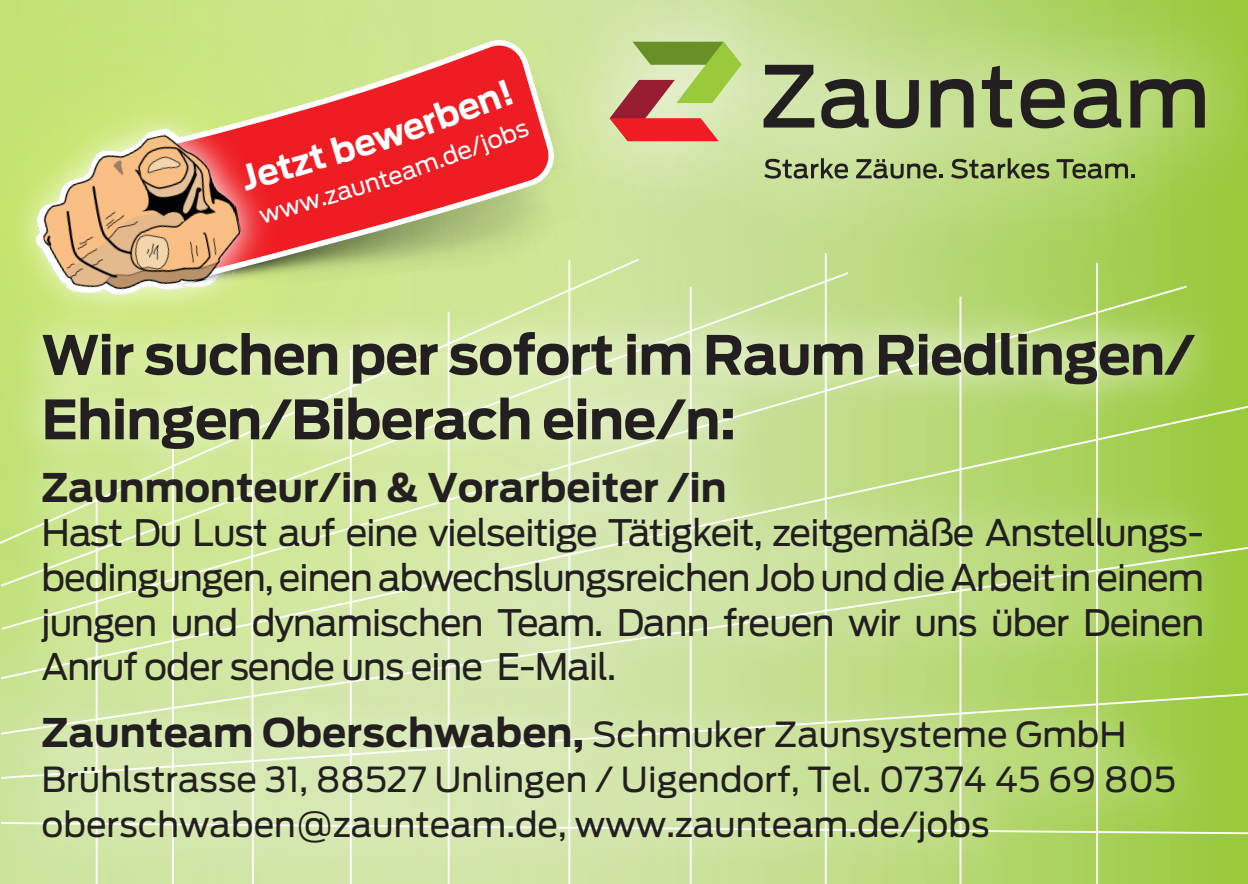
<style>
.page{position:relative;width:1248px;height:884px;background:#fff}
.page>*{position:absolute;margin:0;border:0;box-sizing:border-box;transform-origin:0 0}
.t1{font:700 53.6px/64.4px "Antenna";letter-spacing:-.02em;color:#231f20}
.t2{font:700 39.2px "Antenna";letter-spacing:-.005em;color:#231f20}
.t3{font:36.4px/44.8px "Antenna";letter-spacing:-.025em;color:#231f20;text-align:justify}
.t4{font:34.4px/44.8px "Antenna";color:#231f20}
.t5{font:700 34.4px "Antenna";color:#fff}
.t6{font:23.6px "Antenna";color:#fff}
.s1{font-weight:700;font-size:39.2px}
</style>
<div class="page">
<svg style="left:84px;top:37px;width:383px;height:235px;background:#d59161"></svg>
<img style="left:0;top:88px;width:288px;height:184px">
<img style="left:27px;top:123px;width:223px;height:149px">
<img style="left:0;top:509px;width:1247px;height:148px">
<img style="left:0;top:657px;width:1247px;height:226px">
<img style="left:467px;top:0;width:30px;height:272px">
<img style="left:497px;top:0;width:749px;height:272px">
<svg style="left:821px;top:79px;width:47px;height:49px;background:#6b7258"></svg>
<svg style="left:876px;top:80px;width:42px;height:48px;background:#757e5d"></svg>
<svg style="left:930px;top:79px;width:43px;height:48px;background:#6e7856"></svg>
<svg style="left:981px;top:66px;width:30px;height:61px;background:#7b885d"></svg>
<svg style="left:1020px;top:79px;width:44px;height:49px;background:#646d4c"></svg>
<svg style="left:1073px;top:79px;width:48px;height:49px;background:#65704a"></svg>
<svg style="left:1130px;top:79px;width:74px;height:49px;background:#6a7a45"></svg>
<svg style="left:763px;top:65px;width:51px;height:62px;background:#828b6b"></svg>
<svg style="left:609px;top:42px;width:132px;height:99px;background:#bfa46f"></svg>
<svg style="left:764px;top:158px;width:84px;height:21px;background:#8e9a70"></svg>
<svg style="left:856px;top:159px;width:86px;height:20px;background:#8b9969"></svg>
<svg style="left:950px;top:158px;width:99px;height:21px;background:#86975f"></svg>
<svg style="left:1056px;top:159px;width:78px;height:20px;background:#829754"></svg>
<img style="left:0;top:272px;width:1247px;height:237px">
<svg style="left:477px;top:65px;width:105px;height:115px;background:#e37059"></svg>
<div style="left:330px;top:124px;width:87px;height:77px;background:#ee1d23"></div>
<p class="t5" style="left:236px;top:159px;width:88px;rotate:-16deg">Jetzt</p>
<p class="t6" style="left:256px;top:202px;width:82px;rotate:-16deg">www.z</p>
<p class="t5" style="left:396px;top:111px;width:81px;rotate:-20deg">erbe</p>
<p class="t6" style="left:477px;top:131px;width:50px;rotate:-21deg">jobs</p>
<p class="t6" style="left:410px;top:155px;width:73px;rotate:-20deg">m.de/</p>
<h1 class="t1" style="left:41px;top:323px;width:1154px">Wir suchen per sofort im Raum Riedlingen/<br>Ehingen/Biberach eine/n:</h1>
<p class="t2" style="left:42px;top:464px;width:686px">Zaunmonteur/in &amp; Vorarbeiter /in</p>
<p class="t3" style="left:42px;top:510px;width:1163px">Hast Du Lust auf eine vielseitige Tätigkeit, zeitgemäße Anstellungs&shy;bedingungen,einen abwechslungsreichen Job und die Arbeit in einem jungen und dynamischen Team. Dann freuen wir uns über Deinen Anruf oder sende uns eine E-Mail.</p>
<p class="t4" style="left:41px;top:712px;width:1135px"><span class="s1">Zaunteam Oberschwaben,</span> Schmuker Zaunsysteme GmbH<br>Brühlstrasse 31, 88527 Unlingen / Uigendorf, Tel. 07374 45 69 805 oberschwaben@zaunteam.de, www.zaunteam.de/jobs</p>
</div>
